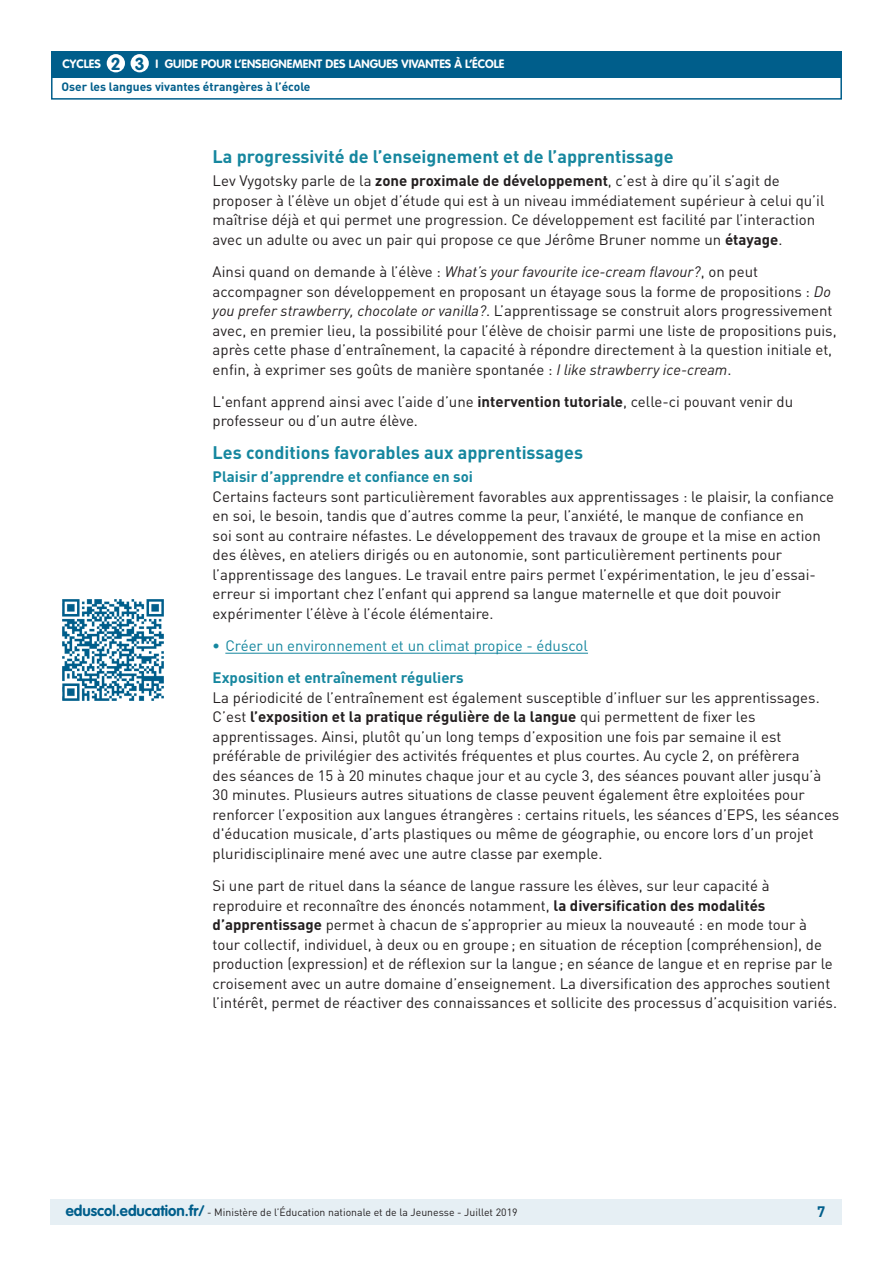
<style>
.page{position:relative;width:893px;height:1263px;background:#fff}
.page>*{position:absolute;margin:0;border:0;box-sizing:border-box;transform-origin:0 0}
._04_Titre_de_niveau{font:700 18px "DIN Pro";color:#16879f}
.t1{font:700 17.25px "VAG Rounded Std";color:#005e8b}
._06_Texte_courant{font:15px/19.5px "DIN Pro";color:#231f20}
._05_Titre_de_niveau{font:700 15px "DIN Pro";color:#16879f}
.t2{font:15px "DIN Pro";color:#16879f}
.t3{font:700 15px "DIN Pro";color:#005e8b}
.t4{font:700 12px "VAG Rounded Std";color:#fff}
.t5{font:700 12px "DIN Pro";color:#005e8b}
.t6{font:10.5px "DIN Pro";color:#231f20}
.s1{font-weight:700}
.s2{font-style:italic}
.s3{font-family:"VAG Rounded Std";font-weight:700;font-size:15px;color:#005e8b}
</style>
<div class="page">
<div style="left:50px;top:1199px;width:791px;height:26px;background:#e6eff4"></div>
<div style="left:51px;top:51px;width:791px;height:27px;background:#005e8b"></div>
<div style="left:107px;top:54px;width:18px;height:18px;background:#fff;border-radius:50%"></div>
<div style="left:131px;top:54px;width:18px;height:18px;background:#fff;border-radius:50%"></div>
<div style="left:51px;top:75px;width:791px;height:25px;border:2px solid #005e8b"></div>
<hr style="left:225px;top:653px;width:363px;height:1px;background:#16879f">
<img style="left:62px;top:599px;width:102px;height:102px">
<p class="t4" style="left:63px;top:57px;width:40px">CYCLES</p>
<p class="t4" style="left:156px;top:57px;width:350px">I GUIDE POUR L’ENSEIGNEMENT DES LANGUES VIVANTES À L’ÉCOLE</p>
<p class="t1" style="left:111px;top:53px;width:35px">2 3</p>
<p class="t5" style="left:61px;top:79px;width:251px">Oser les langues vivantes étrangères à l’école</p>
<p class="_04_Titre_de_niveau" style="left:213px;top:144px;width:463px">La progressivité de l’enseignement et de l’apprentissage</p>
<p class="_06_Texte_courant" style="left:213px;top:171px;width:613px">Lev Vygotsky parle de la <span class="s1">zone proximale de développement</span>, c’est à dire qu’il s’agit de proposer à l’élève un objet d’étude qui est à un niveau immédiatement supérieur à celui qu’il maîtrise déjà et qui permet une progression. Ce développement est facilité par l’interaction avec un adulte ou avec un pair qui propose ce que Jérôme Bruner nomme un <span class="s1">étayage</span>.</p>
<p class="_06_Texte_courant" style="left:213px;top:262px;width:626px">Ainsi quand on demande à l’élève : <span class="s2">What’s your favourite ice-cream flavour?</span>, on peut accompagner son développement en proposant un étayage sous la forme de propositions : <span class="s2">Do you prefer strawberry, chocolate or vanilla?</span>. L’apprentissage se construit alors progressivement avec, en premier lieu, la possibilité pour l’élève de choisir parmi une liste de propositions puis, après cette phase d’entraînement, la capacité à répondre directement à la question initiale et, enfin, à exprimer ses goûts de manière spontanée : <span class="s2">I like strawberry ice-cream</span>.</p>
<p class="_06_Texte_courant" style="left:213px;top:391px;width:582px">L'enfant apprend ainsi avec l’aide d’une <span class="s1">intervention tutoriale</span>, celle-ci pouvant venir du professeur ou d’un autre élève.</p>
<p class="_04_Titre_de_niveau" style="left:213px;top:440px;width:372px">Les conditions favorables aux apprentissages</p>
<p class="_05_Titre_de_niveau" style="left:213px;top:467px;width:262px">Plaisir d’apprendre et confiance en soi</p>
<p class="_06_Texte_courant" style="left:213px;top:486px;width:623px">Certains facteurs sont particulièrement favorables aux apprentissages : le plaisir, la confiance en soi, le besoin, tandis que d’autres comme la peur, l’anxiété, le manque de confiance en<br>soi sont au contraire néfastes. Le développement des travaux de groupe et la mise en action des élèves, en ateliers dirigés ou en autonomie, sont particulièrement pertinents pour l’apprentissage des langues. Le travail entre pairs permet l’expérimentation, le jeu d’essai&shy;erreur si important chez l’enfant qui apprend sa langue maternelle et que doit pouvoir expérimenter l’élève à l’école élémentaire.</p>
<p class="t2" style="left:213px;top:636px;width:377px"><span class="s1">•</span> Créer un environnement et un climat propice - éduscol</p>
<p class="_05_Titre_de_niveau" style="left:213px;top:668px;width:253px">Exposition et entraînement réguliers</p>
<p class="_06_Texte_courant" style="left:213px;top:687px;width:628px">La périodicité de l’entraînement est également susceptible d’influer sur les apprentissages.<br>C’est <span class="s1">l’exposition et la pratique régulière de la langue</span> qui permettent de fixer les apprentissages. Ainsi, plutôt qu’un long temps d’exposition une fois par semaine il est préférable de privilégier des activités fréquentes et plus courtes. Au cycle 2, on préfèrera<br>des séances de 15 à 20 minutes chaque jour et au cycle 3, des séances pouvant aller jusqu’à 30 minutes. Plusieurs autres situations de classe peuvent également être exploitées pour renforcer l’exposition aux langues étrangères : certains rituels, les séances d’EPS, les séances d'éducation musicale, d’arts plastiques ou même de géographie, ou encore lors d’un projet pluridisciplinaire mené avec une autre classe par exemple.</p>
<p class="_06_Texte_courant" style="left:213px;top:876px;width:626px">Si une part de rituel dans la séance de langue rassure les élèves, sur leur capacité à reproduire et reconnaître des énoncés notamment, <span class="s1">la diversification des modalités d’apprentissage</span> permet à chacun de s’approprier au mieux la nouveauté : en mode tour à tour collectif, individuel, à deux ou en groupe; en situation de réception (compréhension), de production (expression) et de réflexion sur la langue; en séance de langue et en reprise par le croisement avec un autre domaine d’enseignement. La diversification des approches soutient l’intérêt, permet de réactiver des connaissances et sollicite des processus d’acquisition variés.</p>
<p class="t6" style="left:66px;top:1205px;width:453px"><span class="s3">eduscol.education.fr/</span> - Ministère de l’Éducation nationale et de la Jeunesse - Juillet 2019</p>
<p class="t3" style="left:817px;top:1201px;width:10px">7</p>
</div>
